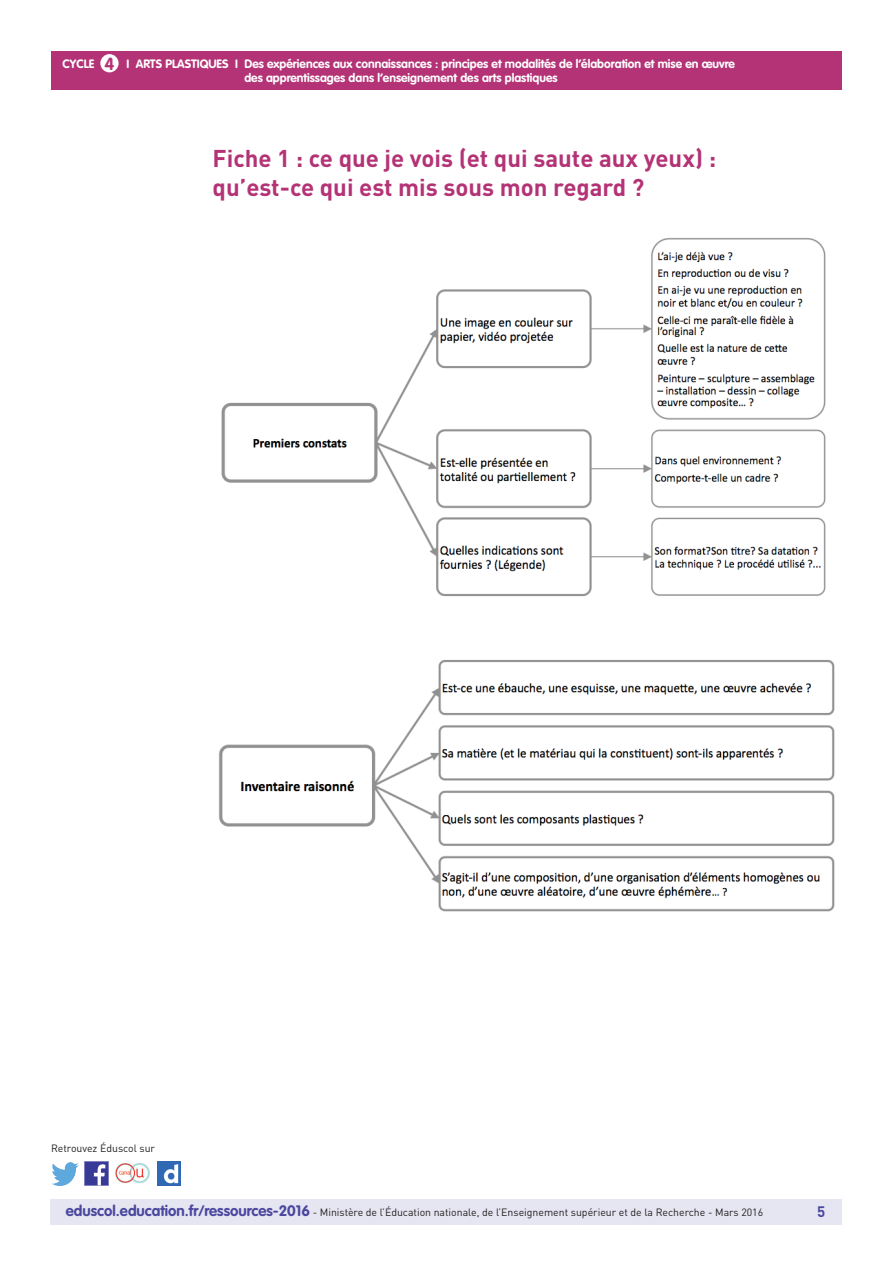
<style>
.page{position:relative;width:893px;height:1263px;background:#fff}
.page>*{position:absolute;margin:0;border:0;box-sizing:border-box;transform-origin:0 0}
.t1{font:700 24px/28.8px "DIN Pro";color:#b43376}
.t2{font:700 17.25px "VAG Rounded Std";color:#b43376}
.t3{font:700 15px "DIN Pro";color:#4a489e}
.t4{font:700 12px/14.4px "VAG Rounded Std";color:#fff}
.t5{font:10.5px "DIN Pro";color:#231f20}
.s1{font-family:"VAG Rounded Std";font-weight:700;font-size:15px;color:#4a489e}
</style>
<div class="page">
<div style="left:50px;top:1199px;width:791px;height:26px;background:#e6e5f2"></div>
<img style="left:85px;top:1162px;width:23px;height:23px">
<img style="left:51px;top:1163px;width:28px;height:22px">
<img style="left:158px;top:1162px;width:22px;height:23px">
<img style="left:115px;top:1163px;width:35px;height:21px">
<div style="left:51px;top:51px;width:791px;height:39px;background:#b43376"></div>
<div style="left:100px;top:54px;width:19px;height:18px;background:#fff;border-radius:50%"></div>
<img style="left:219px;top:237px;width:616px;height:675px">
<h2 class="t2" style="left:105px;top:53px;width:11px">4</h2>
<p class="t4" style="left:63px;top:57px;width:33px">CYCLE</p>
<p class="t4" style="left:244px;top:57px;width:492px;text-indent:-118px">I ARTS PLASTIQUES I Des expériences aux connaissances : principes et modalités de l’élaboration et mise en œuvre des apprentissages dans l’enseignement des arts plastiques</p>
<h1 class="t1" style="left:213px;top:143px;width:505px">Fiche 1 : ce que je vois (et qui saute aux yeux) : qu’est-ce qui est mis sous mon regard ?</h1>
<p class="t5" style="left:51px;top:1141px;width:106px">Retrouvez Éduscol sur</p>
<p class="t5" style="left:66px;top:1205px;width:699px"><span class="s1">eduscol.education.fr/ressources-2016</span> - Ministère de l’Éducation nationale, de l’Enseignement supérieur et de la Recherche - Mars 2016</p>
<p class="t3" style="left:817px;top:1201px;width:10px">5</p>
</div>
